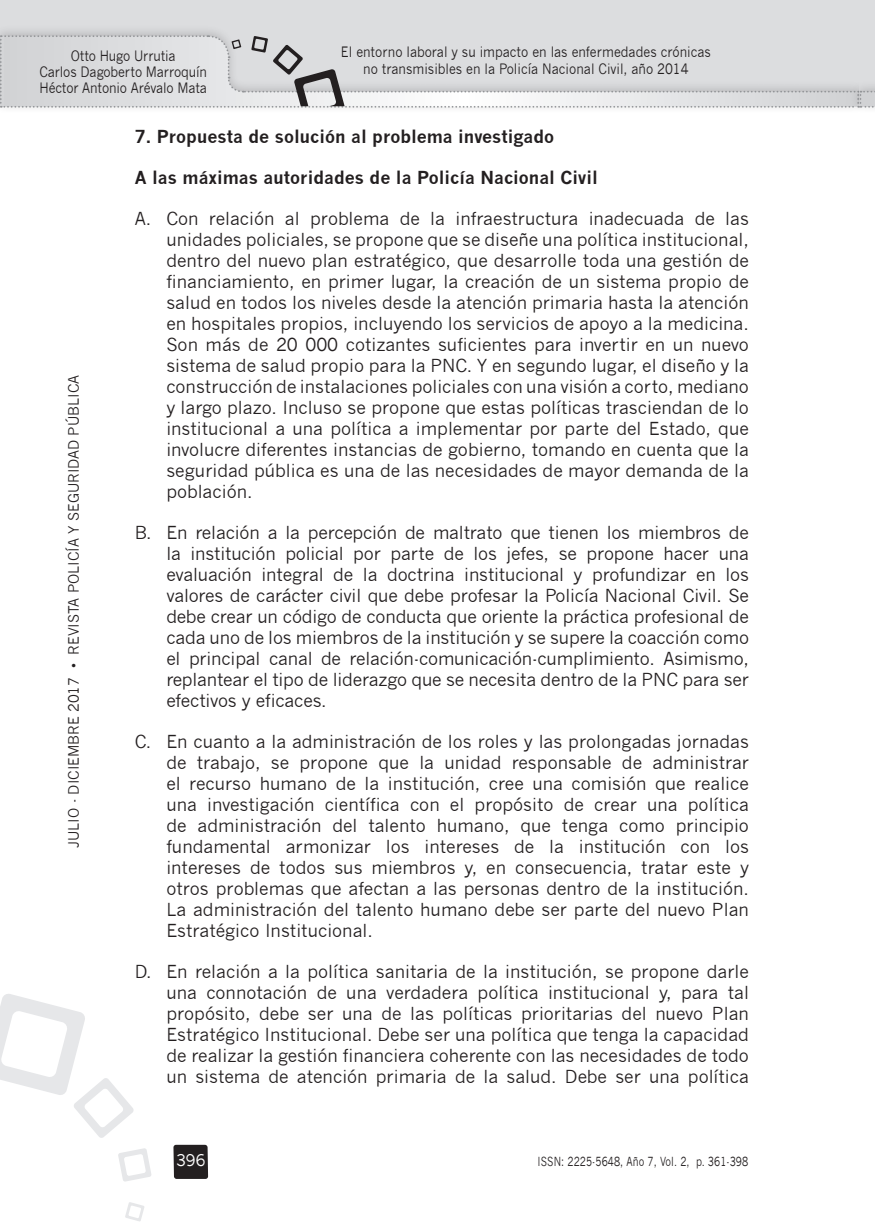
<style>
.page{position:relative;width:875px;height:1223px;background:#fff}
.page>*{position:absolute;margin:0;border:0;box-sizing:border-box;transform-origin:0 0}
.t1{font:17.5px/21px "News Gothic";color:#231f20;text-align:justify}
.t2{font:700 17.5px "News Gothic";color:#231f20}
.t3{font:15.75px "News Gothic";color:#fff}
.t4{font:14px/15.8px "News Gothic";color:#231f20;text-align:center;scale:.9 1}
.t5{font:14px "News Gothic";color:#231f20}
.t6{font:12.25px "News Gothic";letter-spacing:.01em;color:#231f20;scale:.8 1}
</style>
<div class="page">
<div style="left:0;top:0;width:859px;height:106px;background:#dcdddf"></div>
<div style="left:0;top:24px;width:868px;height:90px;background:#231f20;opacity:.2"></div>
<div style="left:859px;top:0;width:16px;height:106px;background:#dcdddf"></div>
<div style="left:850px;top:24px;width:25px;height:90px;background:#231f20;opacity:.2"></div>
<svg style="left:0;top:34px;width:875px;height:74px"></svg>
<svg style="left:118px;top:1148px;width:33px;height:33px"></svg>
<svg style="left:125px;top:1202px;width:19px;height:19px"></svg>
<svg style="left:0;top:994px;width:134px;height:143px"></svg>
<svg style="left:173px;top:1144px;width:35px;height:34px"></svg>
<p class="t4" style="left:39px;top:49px;width:188px">Otto Hugo Urrutia<br>Carlos Dagoberto Marroquín<br>Héctor Antonio Arévalo Mata</p>
<p class="t4" style="left:341px;top:44px;width:413px;line-height:16.8px">El entorno laboral y su impacto en las enfermedades crónicas no transmisibles en la Policía Nacional Civil, año 2014</p>
<p class="t5" style="left:66px;top:847px;width:474px;rotate:-90deg">JULIO - DICIEMBRE 2017 • REVISTA POLICÍA Y SEGURIDAD PÚBLICA</p>
<p class="t2" style="left:135px;top:126px;width:421px">7. Propuesta de solución al problema investigado</p>
<p class="t2" style="left:135px;top:167px;width:465px">A las máximas autoridades de la Policía Nacional Civil</p>
<p class="t1" style="left:166px;top:208px;width:584px;text-indent:-32px">A. Con relación al problema de la infraestructura inadecuada de las unidades policiales, se propone que se diseñe una política institucional, dentro del nuevo plan estratégico, que desarrolle toda una gestión de financiamiento, en primer lugar, la creación de un sistema propio de salud en todos los niveles desde la atención primaria hasta la atención en hospitales propios, incluyendo los servicios de apoyo a la medicina.<br>Son más de 20 000 cotizantes suficientes para invertir en un nuevo sistema de salud propio para la PNC. Y en segundo lugar, el diseño y la construcción de instalaciones policiales con una visión a corto, mediano y largo plazo. Incluso se propone que estas políticas trasciendan de lo institucional a una política a implementar por parte del Estado, que involucre diferentes instancias de gobierno, tomando en cuenta que la seguridad pública es una de las necesidades de mayor demanda de la población.</p>
<p class="t1" style="left:166px;top:522px;width:584px;text-indent:-32px">B. En relación a la percepción de maltrato que tienen los miembros de la institución policial por parte de los jefes, se propone hacer una evaluación integral de la doctrina institucional y profundizar en los valores de carácter civil que debe profesar la Policía Nacional Civil. Se debe crear un código de conducta que oriente la práctica profesional de cada uno de los miembros de la institución y se supere la coacción como el principal canal de relación-comunicación-cumplimiento. Asimismo, replantear el tipo de liderazgo que se necesita dentro de la PNC para ser efectivos y eficaces.</p>
<p class="t1" style="left:166px;top:731px;width:584px;text-indent:-32px">C. En cuanto a la administración de los roles y las prolongadas jornadas de trabajo, se propone que la unidad responsable de administrar el recurso humano de la institución, cree una comisión que realice una investigación científica con el propósito de crear una política de administración del talento humano, que tenga como principio fundamental armonizar los intereses de la institución con los intereses de todos sus miembros y, en consecuencia, tratar este y otros problemas que afectan a las personas dentro de la institución.<br>La administración del talento humano debe ser parte del nuevo Plan Estratégico Institucional.</p>
<p class="t1" style="left:166px;top:961px;width:584px;text-indent:-32px">D. En relación a la política sanitaria de la institución, se propone darle una connotación de una verdadera política institucional y, para tal propósito, debe ser una de las políticas prioritarias del nuevo Plan Estratégico Institucional. Debe ser una política que tenga la capacidad de realizar la gestión financiera coherente con las necesidades de todo un sistema de atención primaria de la salud. Debe ser una política</p>
<p class="t3" style="left:176px;top:1150px;width:31px">396</p>
<p class="t6" style="left:538px;top:1154px;width:265px">ISSN: 2225-5648, Año 7, Vol. 2, p. 361-398</p>
</div>
